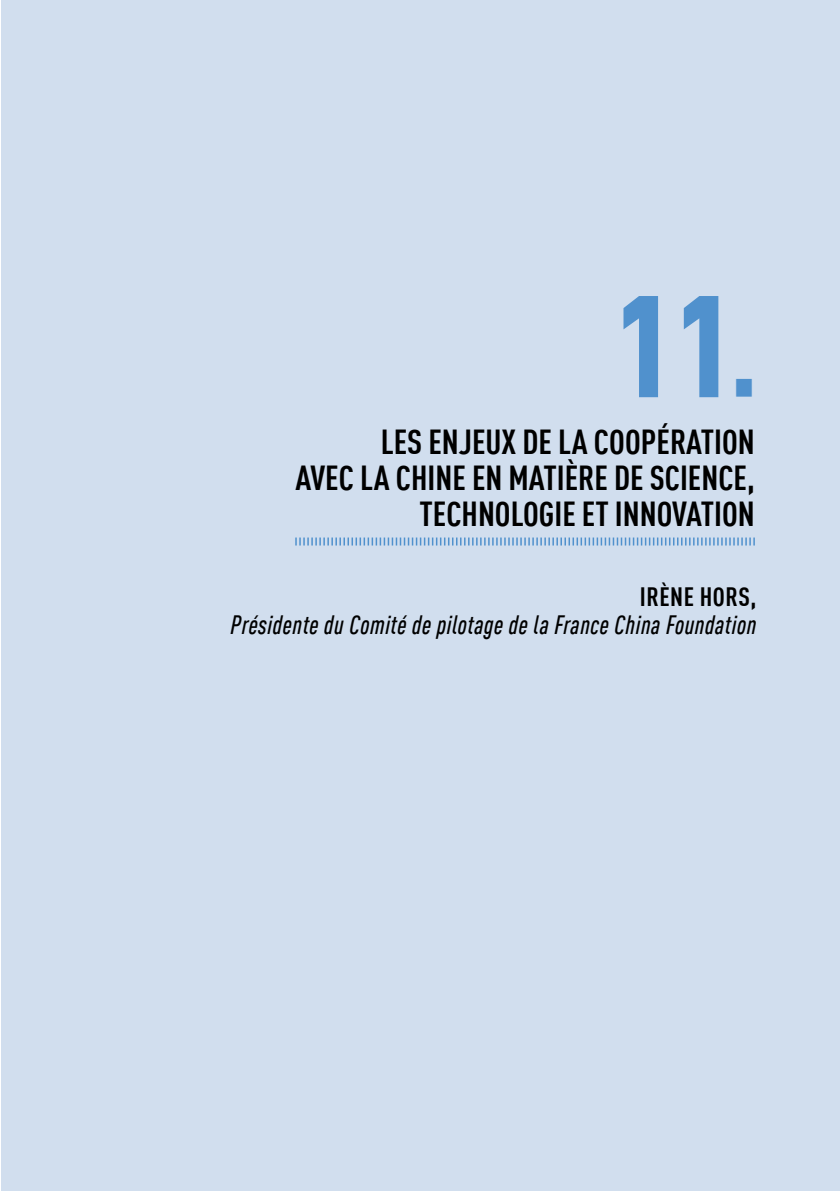
<style>
.page{position:relative;width:840px;height:1191px;background:#fff}
.page>*{position:absolute;margin:0;border:0;box-sizing:border-box;transform-origin:0 0}
.t1{font:900 condensed 142px "DIN Offc Pro";color:#5091cd}
.t2{font:35.6px "DejaVu Serif Condensed";color:#5091cd}
.t3{font:700 condensed 34px/36px "DIN Offc Pro";color:#000;text-align:right}
.t4{font:italic 500 condensed 26px "DIN Offc Pro";letter-spacing:.02em;color:#000}
.t5{font:700 condensed 26px "DIN Offc Pro";letter-spacing:.02em;color:#000}
</style>
<div class="page">
<div style="left:1px;top:0;width:838px;height:1191px;background:#d1deee"></div>
<svg style="left:295px;top:537px;width:459px;height:8px"></svg>
<h1 class="t1" style="left:612px;top:236px;width:122px">11</h1>
<p class="t2" style="left:733px;top:353px;width:23px">▪</p>
<p class="t3" style="left:295px;top:420px;width:460px">LES ENJEUX DE LA COOPÉRATION<br>AVEC LA CHINE EN MATIÈRE DE SCIENCE,<br>TECHNOLOGIE ET INNOVATION</p>
<p class="t5" style="left:639px;top:577px;width:118px">IRÈNE HORS,</p>
<p class="t4" style="left:230px;top:606px;width:527px">Présidente du Comité de pilotage de la France China Foundation</p>
</div>
